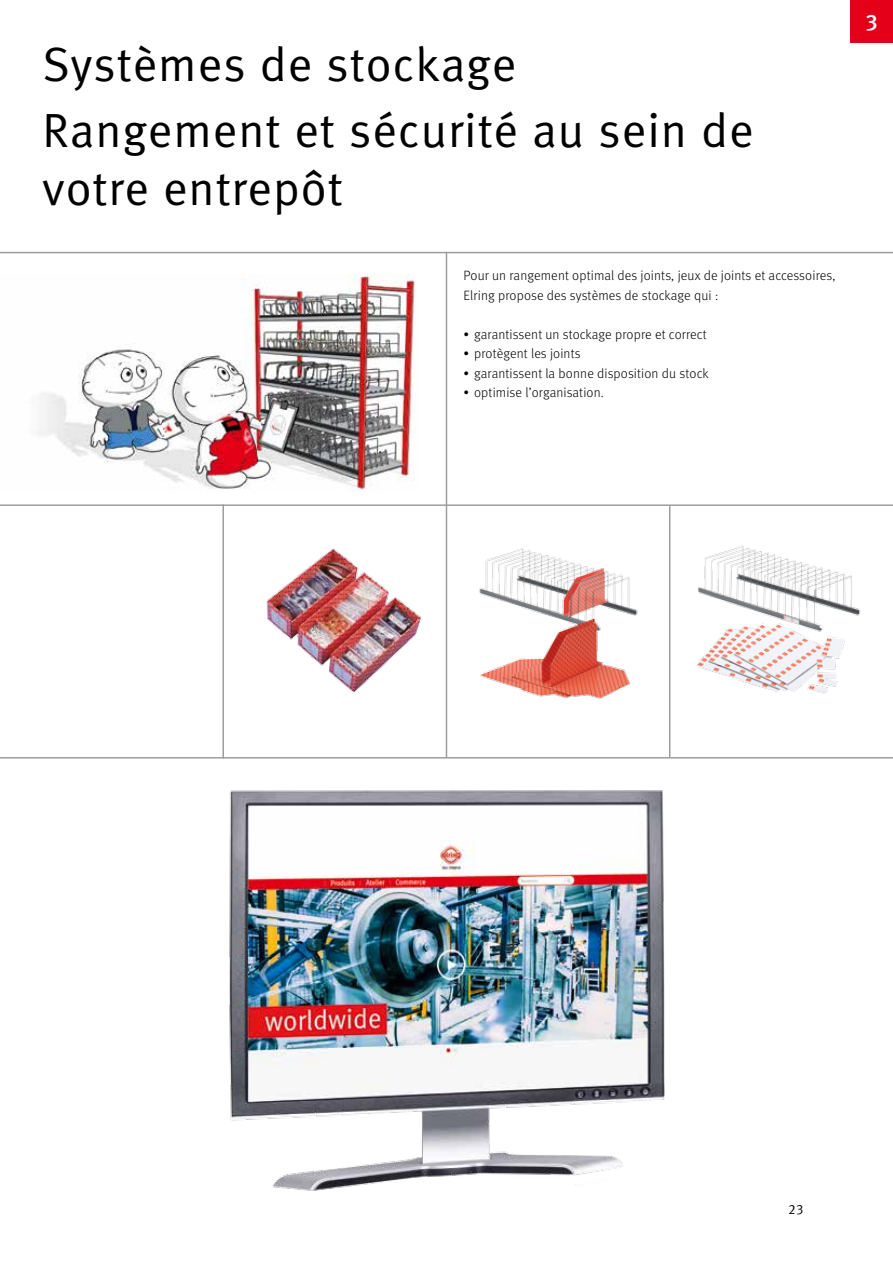
<style>
.page{position:relative;width:893px;height:1263px;background:#fff}
.page>*{position:absolute;margin:0;border:0;box-sizing:border-box;transform-origin:0 0}
.t1{font:48px/66.6px "Meta Normal";letter-spacing:.02em;color:#000}
.t2{font:22.5px "Meta Medium LF";color:#fff}
.t3{font:300 13.5px/19.5px "Meta";letter-spacing:.01em;color:#000}
.t4{font:13.5px "Meta Normal LF";color:#000}
</style>
<div class="page">
<img style="left:38px;top:274px;width:377px;height:218px">
<img style="left:479px;top:548px;width:159px;height:151px">
<img style="left:266px;top:548px;width:156px;height:144px">
<img style="left:697px;top:545px;width:164px;height:149px">
<img style="left:229px;top:790px;width:436px;height:401px">
<hr style="left:0;top:757px;width:893px;height:1px;background:#9c9d9d">
<hr style="left:0;top:504px;width:893px;height:2px;background:#9c9d9d">
<hr style="left:222px;top:504px;width:2px;height:254px;background:#9c9d9d">
<hr style="left:446px;top:252px;width:1px;height:505px;background:#9c9d9d">
<hr style="left:669px;top:505px;width:1px;height:253px;background:#9c9d9d">
<div style="left:850px;top:0;width:43px;height:43px;background:#e30018"></div>
<hr style="left:0;top:252px;width:893px;height:1px;background:#9c9d9d">
<h1 class="t1" style="left:43px;top:30px;width:712px">Systèmes de stockage<br>Rangement et sécurité au sein de</h1>
<h1 class="t1" style="left:43px;top:154px;width:301px">votre entrepôt</h1>
<p class="t3" style="left:463px;top:266px;width:373px">Pour un rangement optimal des joints, jeux de joints et accessoires,<br>Elring propose des systèmes de stockage qui :</p>
<p class="t3" style="left:463px;top:324px;width:245px">• garantissent un stockage propre et correct</p>
<p class="t3" style="left:463px;top:344px;width:119px">• protègent les joints</p>
<p class="t3" style="left:463px;top:363px;width:247px">• garantissent la bonne disposition du stock</p>
<p class="t3" style="left:463px;top:383px;width:142px">• optimise l’organisation.</p>
<h2 class="t2" style="left:865px;top:9px;width:14px">3</h2>
<p class="t4" style="left:788px;top:1202px;width:17px">23</p>
</div>
